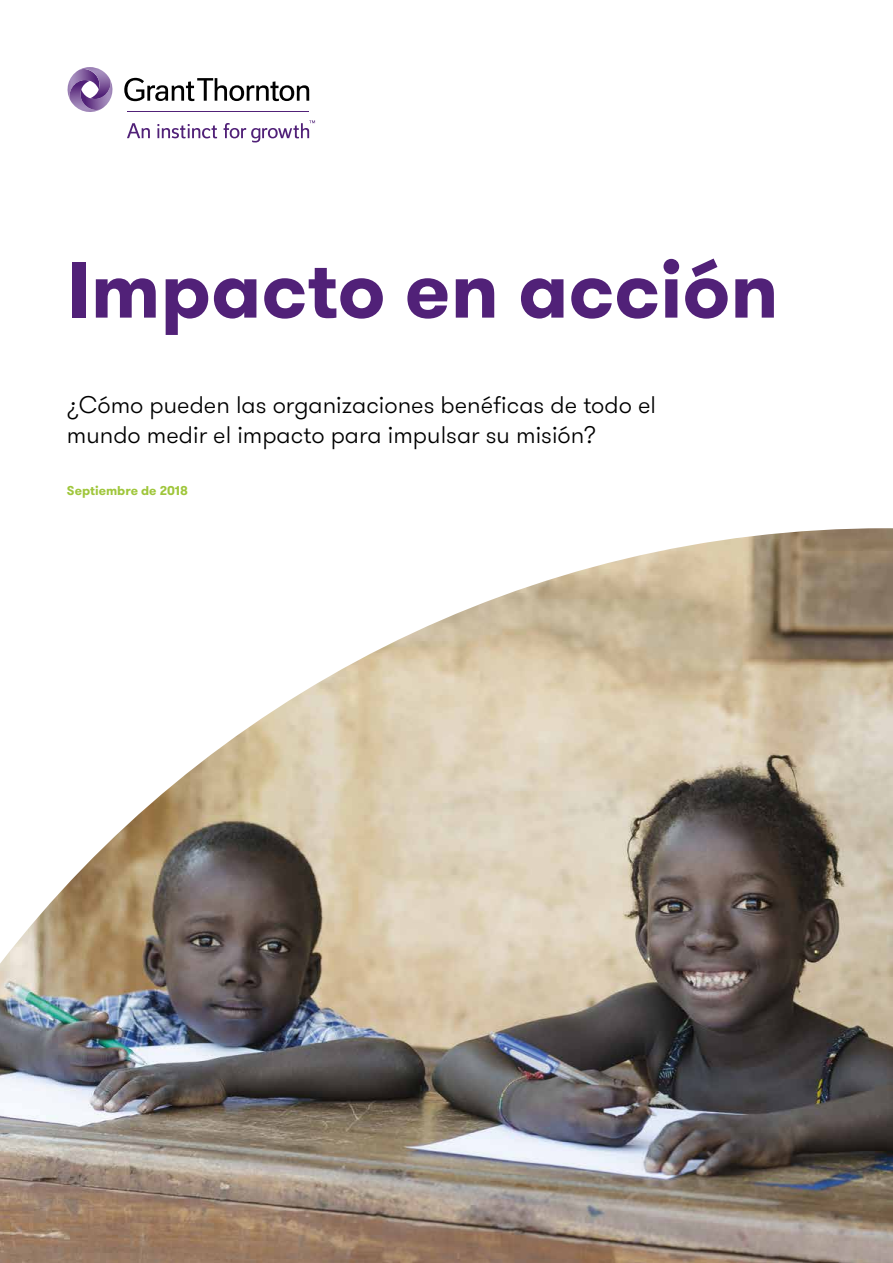
<style>
.page{position:relative;width:893px;height:1263px;background:#fff}
.page>*{position:absolute;margin:0;border:0;box-sizing:border-box;transform-origin:0 0}
.t1{font:700 79.5px "GT Walsheim Pro";color:#512178}
.t2{font:300 24px/30px "GT Walsheim Pro";color:#000}
.t3{font:700 12.75px "GT Walsheim Pro";color:#9fc63b}
</style>
<div class="page">
<svg style="left:124px;top:78px;width:185px;height:23px"></svg>
<svg style="left:127px;top:123px;width:23px;height:15px"></svg>
<svg style="left:157px;top:124px;width:60px;height:14px"></svg>
<svg style="left:224px;top:120px;width:91px;height:22px"></svg>
<hr style="left:128px;top:112px;width:181px;height:1px;background:#512178">
<svg style="left:67px;top:67px;width:46px;height:45px"></svg>
<img style="left:0;top:528px;width:893px;height:735px">
<h1 class="t1" style="left:67px;top:238px;width:713px">Impacto en acción</h1>
<p class="t2" style="left:67px;top:391px;width:591px">¿Cómo pueden las organizaciones benéficas de todo el mundo medir el impacto para impulsar su misión?</p>
<p class="t3" style="left:67px;top:482px;width:122px">Septiembre de 2018</p>
</div>
